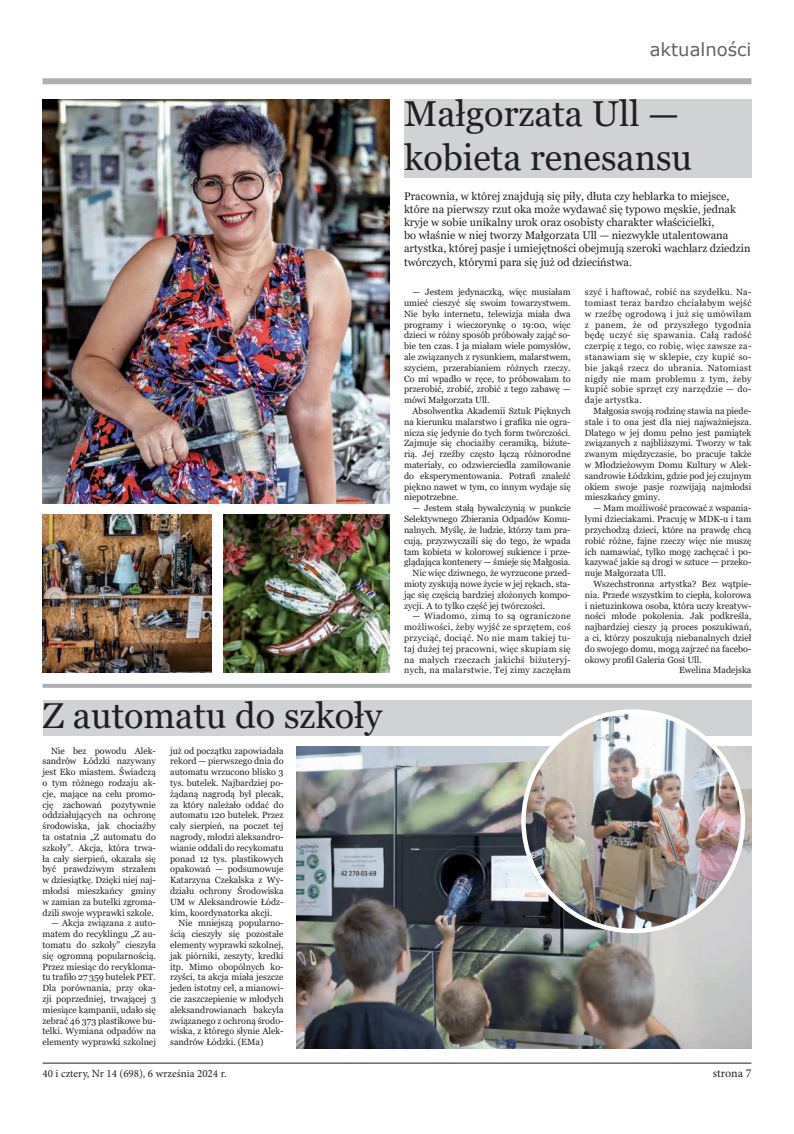
<style>
.page{position:relative;width:794px;height:1134px;background:#fff}
.page>*{position:absolute;margin:0;border:0;box-sizing:border-box;transform-origin:0 0}
.t1{font:36px/43.2px "Georgia";color:#231f20}
.t2{font:18px "Verdana";color:#636366}
.t3{font:12px "Minion Pro";letter-spacing:-.005em;color:#231f20}
.t4{font:11px/13.2px "Georgia";color:#231f20}
.t5{font:11px "Minion Pro";color:#231f20}
.t6{font:9px/10.8px "Georgia";color:#231f20;text-align:justify}
</style>
<div class="page">
<hr style="left:43px;top:1063px;width:708px;height:1px;background:#231f20">
<div style="left:43px;top:78px;width:708px;height:6px;background:#aeafb3"></div>
<img style="left:43px;top:99px;width:347px;height:404px">
<div style="left:404px;top:99px;width:347px;height:78px;background:#d1d2d4"></div>
<img style="left:43px;top:514px;width:168px;height:159px">
<img style="left:223px;top:514px;width:167px;height:159px">
<hr style="left:43px;top:684px;width:708px;height:4px;background:#aeafb3">
<div style="left:43px;top:701px;width:708px;height:35px;background:#d1d2d4"></div>
<img style="left:297px;top:747px;width:454px;height:302px">
<img style="left:523px;top:711px;width:220px;height:220px;border-radius:110px">
<h2 class="t2" style="left:649px;top:37px;width:103px">aktualności</h2>
<h1 class="t1" style="left:404px;top:93px;width:290px">Małgorzata Ull — kobieta renesansu</h1>
<p class="t4" style="left:404px;top:190px;width:348px">Pracownia, w której znajdują się piły, dłuta czy heblarka to miejsce, które na pierwszy rzut oka może wydawać się typowo męskie, jednak kryje w sobie unikalny urok oraz osobisty charakter właścicielki,<br>bo właśnie w niej tworzy Małgorzata Ull — niezwykle utalentowana artystka, której pasje i umiejętności obejmują szeroki wachlarz dziedzin twórczych, którymi para się już od dzieciństwa.</p>
<h1 class="t1" style="left:43px;top:695px;width:341px">Z automatu do szkoły</h1>
<p class="t6" style="left:43px;top:745px;width:115px;text-indent:9px">Nie bez powodu Alek&shy;sandrów Łódzki nazywany jest Eko miastem. Świadczą o tym różnego rodzaju ak&shy;cje, mające na celu promo&shy;cję zachowań pozytywnie oddziałujących na ochronę środowiska, jak chociażby ta ostatnia „Z automatu do szkoły”. Akcja, która trwa&shy;ła cały sierpień, okazała się być prawdziwym strzałem w dziesiątkę. Dzięki niej naj&shy;młodsi mieszkańcy gminy w zamian za butelki zgroma&shy;dzili swoje wyprawki szkole.</p>
<p class="t6" style="left:43px;top:918px;width:115px;text-indent:9px">— Akcja związana z auto&shy;matem do recyklingu „Z au&shy;tomatu do szkoły” cieszyła się ogromną popularnością.<br>Przez miesiąc do recykloma&shy;tu trafiło 27 359 butelek PET.<br>Dla porównania, przy oka&shy;zji poprzedniej, trwającej 3 miesiące kampanii, udało się zebrać 46 373 plastikowe bu&shy;telki. Wymiana odpadów na elementy wyprawki szkolnej</p>
<p class="t6" style="left:170px;top:745px;width:115px">już od początku zapowiadała rekord — pierwszego dnia do automatu wrzucono blisko 3 tys. butelek. Najbardziej po&shy;żądaną nagrodą był plecak, za który należało oddać do automatu 120 butelek. Przez cały sierpień, na poczet tej nagrody, młodzi aleksandro&shy;wianie oddali do recykomatu ponad 12 tys. plastikowych opakowań — podsumowuje Katarzyna Czekalska z Wy&shy;działu ochrony Środowiska UM w Aleksandrowie Łódz&shy;kim, koordynatorka akcji.</p>
<p class="t6" style="left:170px;top:918px;width:115px;text-indent:9px">Nie mniejszą popularno&shy;ścią cieszyły się pozostałe elementy wyprawki szkolnej, jak piórniki, zeszyty, kredki itp. Mimo obopólnych ko&shy;rzyści, ta akcja miała jeszcze jeden istotny cel, a mianowi&shy;cie zaszczepienie w młodych aleksandrowianach bakcyla związanego z ochroną środo&shy;wiska, z którego słynie Alek&shy;sandrów Łódzki. (EMa)</p>
<p class="t6" style="left:404px;top:287px;width:168px;text-indent:9px">— Jestem jedynaczką, więc musiałam umieć cieszyć się swoim towarzystwem.<br>Nie było internetu, telewizja miała dwa programy i wieczorynkę o 19:00, więc dzieci w różny sposób próbowały zająć so&shy;bie ten czas. I ja miałam wiele pomysłów, ale związanych z rysunkiem, malarstwem, szyciem, przerabianiem różnych rzeczy.<br>Co mi wpadło w ręce, to próbowałam to przerobić, zrobić, zrobić z tego zabawę — mówi Małgorzata Ull.</p>
<p class="t6" style="left:404px;top:406px;width:168px;text-indent:9px">Absolwentka Akademii Sztuk Pięknych na kierunku malarstwo i grafika nie ogra&shy;nicza się jedynie do tych form twórczości.<br>Zajmuje się chociażby ceramiką, biżute&shy;rią. Jej rzeźby często łączą różnorodne materiały, co odzwierciedla zamiłowanie do eksperymentowania. Potrafi znaleźć piękno nawet w tym, co innym wydaje się niepotrzebne.</p>
<p class="t6" style="left:412px;top:503px;width:160px">— Jestem stałą bywalczynią w punkcie</p>
<p class="t6" style="left:404px;top:514px;width:168px">Selektywnego Zbierania Odpadów Komu-</p>
<p class="t6" style="left:404px;top:525px;width:168px">nalnych. Myślę, że ludzie, którzy tam pra-</p>
<p class="t6" style="left:404px;top:535px;width:168px">cują, przyzwyczaili się do tego, że wpada</p>
<p class="t6" style="left:404px;top:546px;width:168px">tam kobieta w kolorowej sukience i prze-</p>
<p class="t6" style="left:404px;top:557px;width:168px">glądająca kontenery — śmieje się Małgosia.</p>
<p class="t6" style="left:412px;top:568px;width:160px">Nic więc dziwnego, że wyrzucone przed-</p>
<p class="t6" style="left:404px;top:579px;width:168px">mioty zyskują nowe życie w jej rękach, sta-</p>
<p class="t6" style="left:404px;top:589px;width:168px">jąc się częścią bardziej złożonych kompo-</p>
<p class="t6" style="left:404px;top:600px;width:143px">zycji. A to tylko część jej twórczości.</p>
<p class="t6" style="left:404px;top:611px;width:168px;text-indent:9px">— Wiadomo, zimą to są ograniczone możliwości, żeby wyjść ze sprzętem, coś przyciąć, dociąć. No nie mam takiej tu&shy;taj dużej tej pracowni, więc skupiam się na małych rzeczach jakichś biżuteryj&shy;nych, na malarstwie. Tej zimy zaczęłam</p>
<p class="t6" style="left:585px;top:287px;width:168px">szyć i haftować, robić na szydełku. Na&shy;tomiast teraz bardzo chciałabym wejść w rzeźbę ogrodową i już się umówiłam z panem, że od przyszłego tygodnia będę uczyć się spawania. Całą radość czerpię z tego, co robię, więc zawsze za&shy;stanawiam się w sklepie, czy kupić so&shy;bie jakąś rzecz do ubrania. Natomiast nigdy nie mam problemu z tym, żeby kupić sobie sprzęt czy narzędzie — do&shy;daje artystka.</p>
<p class="t6" style="left:585px;top:406px;width:168px;text-indent:9px">Małgosia swoją rodzinę stawia na piede&shy;stale i to ona jest dla niej najważniejsza.<br>Dlatego w jej domu pełno jest pamiątek związanych z najbliższymi. Tworzy w tak zwanym międzyczasie, bo pracuje także w Młodzieżowym Domu Kultury w Alek&shy;sandrowie Łódzkim, gdzie pod jej czujnym okiem swoje pasje rozwijają najmłodsi mieszkańcy gminy.</p>
<p class="t6" style="left:585px;top:503px;width:168px;text-indent:9px">— Mam możliwość pracować z wspania&shy;łymi dzieciakami. Pracuję w MDK-u i tam przychodzą dzieci, które na prawdę chcą robić różne, fajne rzeczy więc nie muszę ich namawiać, tylko mogę zachęcać i po&shy;kazywać jakie są drogi w sztuce — przeko&shy;nuje Małgorzata Ull.</p>
<p class="t6" style="left:593px;top:579px;width:160px">Wszechstronna artystka? Bez wątpie-</p>
<p class="t6" style="left:585px;top:589px;width:168px">nia. Przede wszystkim to ciepła, kolorowa</p>
<p class="t6" style="left:585px;top:600px;width:168px">i nietuzinkowa osoba, która uczy kreatyw-</p>
<p class="t6" style="left:585px;top:611px;width:168px">ności młode pokolenia. Jak podkreśla,</p>
<p class="t6" style="left:585px;top:622px;width:168px">najbardziej cieszy ją proces poszukiwań,</p>
<p class="t6" style="left:585px;top:633px;width:168px">a ci, którzy poszukują niebanalnych dzieł</p>
<p class="t6" style="left:585px;top:643px;width:168px">do swojego domu, mogą zajrzeć na facebo-</p>
<p class="t6" style="left:585px;top:654px;width:118px">okowy profil Galeria Gosi Ull.</p>
<p class="t6" style="left:679px;top:665px;width:74px">Ewelina Madejska</p>
<p class="t5" style="left:43px;top:1066px;width:186px">40 i cztery, Nr 14 (698), 6 września 2024 r.</p>
<h3 class="t3" style="left:713px;top:1065px;width:40px">strona 7</h3>
</div>
